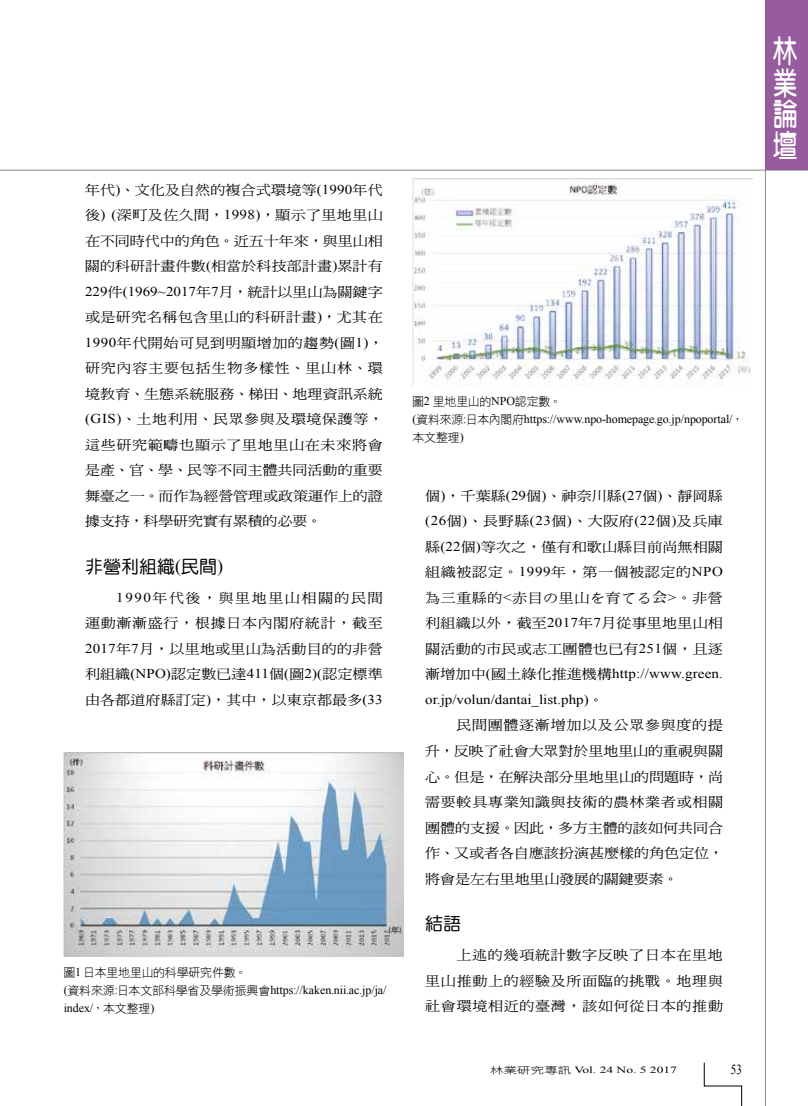
<style>
.page{position:relative;width:808px;height:1106px;background:#fff}
.page>*{position:absolute;margin:0;border:0;box-sizing:border-box;transform-origin:0 0}
.t1{font:31.5px/31.5px "DF Yuan W7 WINP BF";color:#fff;text-align:justify;scale:.77 1}
.t2{font:18px "DF Yuan W5 WINP BF";color:#000}
.t3{font:13.8px "Times New Roman";color:#000;scale:.8 1}
.t4{font:13.5px/25.5px "DF Ming W5 WINP BF";letter-spacing:.01em;color:#000;text-align:justify;scale:1.11 1}
.t5{font:13.5px/25.5px "Times New Roman";color:#000;scale:1.11 1}
.t6{font:12px/18px "Times New Roman";letter-spacing:-.005em;color:#000}
.t7{font:12px "DF Hei W3 WINP BF";letter-spacing:-.015em;color:#000}
.t8{font:9.45px "Times New Roman";color:#000;scale:1.43 1}
.s1{font-family:"Times New Roman"}
.s2{font-family:"DF Ming W5 WINP BF"}
.s3{font-family:"DF Hei W3 WINP BF"}
.s4{font-family:"Koz Min Pr 6 N";font-weight:500}
</style>
<div class="page">
<hr style="left:0;top:170px;width:808px;height:1px;background:#636363">
<hr style="left:765px;top:0;width:1px;height:1106px;background:#636363">
<svg style="left:704px;top:1062px;width:38px;height:44px"></svg>
<div style="left:766px;top:0;width:42px;height:170px;background:#965c9e"></div>
<img style="left:64px;top:753px;width:340px;height:203px">
<img style="left:412px;top:179px;width:341px;height:207px">
<p class="t4" style="left:85px;top:177px;width:270px">年代<span class="s1">)</span>、文化及自然的複合式環境等<span class="s1">(1990</span>年代後<span class="s1">) (</span>深町及佐久間，<span class="s1">1998)</span>，顯示了里地里山在不同時代中的角色。近五十年來，與里山相關的科研計畫件數<span class="s1">(</span>相當於科技部計畫<span class="s1">)</span>累計有</p>
<p class="t5" style="left:85px;top:278px;width:270px">229<span class="s2">件</span>(1969~2017<span class="s2">年</span>7<span class="s2">月，統計以里山為關鍵字</span></p>
<p class="t4" style="left:85px;top:304px;width:270px">或是研究名稱包含里山的科研計畫<span class="s1">)</span>，尤其在<span class="s1">1990</span>年代開始可見到明顯增加的趨勢<span class="s1">(</span>圖<span class="s1">1)</span>，研究內容主要包括生物多樣性、里山林、環境教育、生態系統服務、梯田、地理資訊系統<span class="s1">(GIS)</span>、土地利用、民眾參與及環境保護等，這些研究範疇也顯示了里地里山在未來將會是產、官、學、民等不同主體共同活動的重要舞臺之一。而作為經營管理或政策運作上的證據支持，科學研究實有累積的必要。</p>
<h2 class="t2" style="left:85px;top:557px;width:139px">非營利組織<span class="s1">(</span>民間<span class="s1">)</span></h2>
<p class="t4" style="left:85px;top:585px;width:270px;text-indent:31px"><span class="s1">1990</span>年代後，與里地里山相關的民間運動漸漸盛行，根據日本內閣府統計，截至<span class="s1">2017</span>年<span class="s1">7</span>月，以里地或里山為活動目的的非營利組織<span class="s1">(NPO)</span>認定數已達<span class="s1">411</span>個<span class="s1">(</span>圖<span class="s1">2)(</span>認定標準由各都道府縣訂定<span class="s1">)</span>，其中，以東京都最多<span class="s1">(33</span></p>
<p class="t7" style="left:64px;top:966px;width:185px">圖<span class="s1">1</span> 日本里地里山的科學研究件數。</p>
<p class="t6" style="left:64px;top:980px;width:324px">(<span class="s3">資料來源</span>:<span class="s3">日本文部科學省及學術振興會</span>https://kaken.nii.ac.jp/ja/ index/<span class="s3">，本文整理</span>)</p>
<p class="t7" style="left:412px;top:395px;width:151px">圖<span class="s1">2</span> 里地里山的<span class="s1">NPO</span>認定數。</p>
<p class="t6" style="left:412px;top:410px;width:333px">(<span class="s3">資料來源</span>:<span class="s3">日本內閣府</span>https://www.npo-homepage.go.jp/npoportal/<span class="s3">，</span></p>
<p class="t7" style="left:412px;top:431px;width:53px">本文整理<span class="s1">)</span></p>
<p class="t4" style="left:425px;top:483px;width:270px">個<span class="s1">)</span>，千葉縣<span class="s1">(29</span>個<span class="s1">)</span>、神奈川縣<span class="s1">(27</span>個<span class="s1">)</span>、靜岡縣<span class="s1">(26</span>個<span class="s1">)</span>、長野縣<span class="s1">(23</span>個<span class="s1">)</span>、大阪府<span class="s1">(22</span>個<span class="s1">)</span>及兵庫縣<span class="s1">(22</span>個<span class="s1">)</span>等次之，僅有和歌山縣目前尚無相關組織被認定。<span class="s1">1999</span>年，第一個被認定的<span class="s1">NPO</span>為三重縣的<span class="s1">&lt;</span>赤目の里山を育てる<span class="s4">会</span><span class="s1">&gt;</span>。非營利組織以外，截至<span class="s1">2017</span>年<span class="s1">7</span>月從事里地里山相關活動的市民或志工團體也已有<span class="s1">251</span>個，且逐</p>
<p class="t5" style="left:425px;top:661px;width:270px"><span class="s2">漸增加中</span>(<span class="s2">國土綠化推進機構</span>http://www.green. or.jp/volun/dantai_list.php)<span class="s2">。</span></p>
<p class="t4" style="left:425px;top:712px;width:270px;text-indent:31px">民間團體逐漸增加以及公眾參與度的提升，反映了社會大眾對於里地里山的重視與關心。但是，在解決部分里地里山的問題時，尚需要較具專業知識與技術的農林業者或相關團體的支援。因此，多方主體的該如何共同合作、又或者各自應該扮演甚麼樣的角色定位，將會是左右里地里山發展的關鍵要素。</p>
<h2 class="t2" style="left:425px;top:914px;width:37px">結語</h2>
<p class="t4" style="left:425px;top:942px;width:270px;text-indent:31px">上述的幾項統計數字反映了日本在里地里山推動上的經驗及所面臨的挑戰。地理與社會環境相近的臺灣，該如何從日本的推動</p>
<p class="t8" style="left:490px;top:1063px;width:132px"><span class="s3">林業研究專訊</span> Vol. 24 No. 5 2017</p>
<p class="t3" style="left:731px;top:1060px;width:15px">53</p>
<h1 class="t1" style="left:773px;top:35px;width:32px">林業論壇</h1>
</div>
